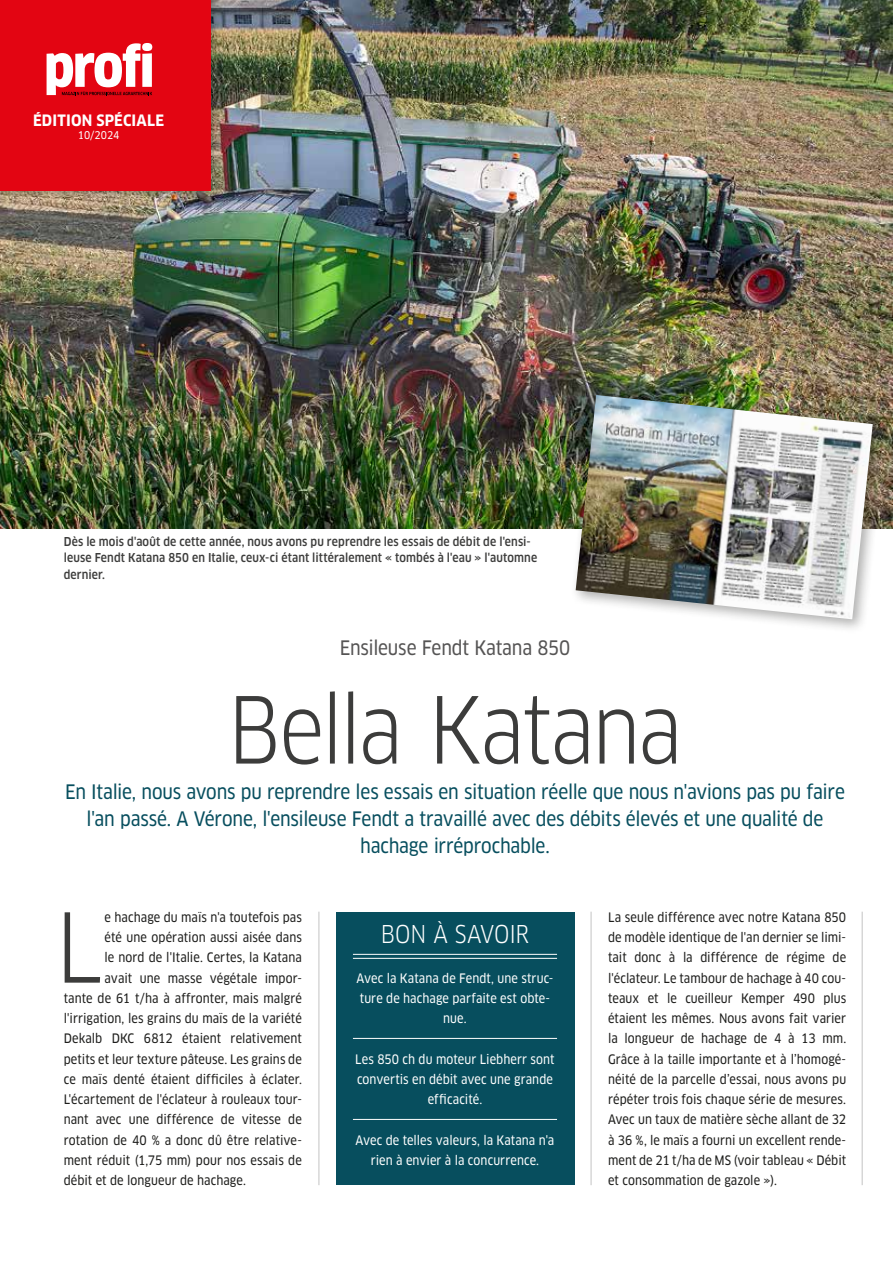
<style>
.page{position:relative;width:893px;height:1263px;background:#fff}
.page>*{position:absolute;margin:0;border:0;box-sizing:border-box;transform-origin:0 0}
.t1{font:condensed 93.75px "Clan OT";color:#3c3c3b}
.t2{font:condensed 90px "Clan OT";letter-spacing:-.03em;color:#3c3c3b}
.t3{font:condensed 24px "Clan OT";letter-spacing:-.01em;color:#fff}
.t4{font:19.5px/27px "Clan OT Narrow News";letter-spacing:-.01em;color:#074e5e;text-align:center}
.t5{font:19.5px "Clan OT Narrow News";letter-spacing:-.01em;color:#555454}
.t6{font:700 condensed 15.3px "Clan OT";letter-spacing:.01em;color:#fff}
.t7{font:12.75px/20.2px "Clan OT Narrow News";letter-spacing:.005em;color:#1d1d1b;text-align:justify}
.t8{font:12.75px/20.2px "Clan OT Narrow News";letter-spacing:.005em;color:#fff;text-align:center}
.t9{font:500 condensed 12px/16.5px "Clan OT";letter-spacing:.01em;color:#3c3c3b}
.t10{font:10.5px "Clan OT Narrow News";letter-spacing:-.01em;color:#fff}
</style>
<div class="page">
<hr style="left:862px;top:912px;width:1px;height:273px;background:#c6c6c6">
<hr style="left:590px;top:912px;width:2px;height:273px;background:#c6c6c6">
<hr style="left:318px;top:912px;width:1px;height:273px;background:#c6c6c6">
<img style="left:0;top:0;width:893px;height:528px">
<div style="left:336px;top:912px;width:238px;height:272px;background:#074e5e"></div>
<hr style="left:353px;top:954px;width:204px;height:1px;background:#fff">
<hr style="left:353px;top:958px;width:204px;height:1px;background:#fff">
<hr style="left:353px;top:1038px;width:204px;height:1px;background:#fff">
<hr style="left:353px;top:1119px;width:204px;height:1px;background:#fff">
<div style="left:570px;top:390px;width:317px;height:244px;background:#1d1d1b;opacity:.35"></div>
<img style="left:576px;top:395px;width:297px;height:224px">
<div style="left:0;top:0;width:222px;height:202px;background:#1d1d1b;opacity:.6"></div>
<div style="left:0;top:0;width:211px;height:190px;background:#e30512"></div>
<svg style="left:47px;top:43px;width:105px;height:52px"></svg>
<p class="t6" style="left:33px;top:112px;width:133px">ÉDITION SPÉCIALE</p>
<p class="t10" style="left:78px;top:129px;width:43px">10/2024</p>
<p class="t9" style="left:64px;top:533px;width:475px">Dès le mois d'août de cette année, nous avons pu reprendre les essais de débit de l'ensi&shy;leuse Fendt Katana 850 en Italie, ceux-ci étant littéralement « tombés à l'eau » l'automne dernier.</p>
<h3 class="t5" style="left:340px;top:636px;width:232px">Ensileuse Fendt Katana 850</h3>
<h2 class="t2" style="left:228px;top:677px;width:456px">Bella Katana</h2>
<h3 class="t4" style="left:65px;top:778px;width:781px">En Italie, nous avons pu reprendre les essais en situation réelle que nous n'avions pas pu faire l'an passé. A Vérone, l'ensileuse Fendt a travaillé avec des débits élevés et une qualité de hachage irréprochable.</h3>
<h1 class="t1" style="left:56px;top:892px;width:48px">L</h1>
<p class="t7" style="left:105px;top:907px;width:199px">e hachage du maïs n'a toutefois pas</p>
<p class="t7" style="left:105px;top:927px;width:199px">été une opération aussi aisée dans</p>
<p class="t7" style="left:105px;top:948px;width:199px">le nord de l'Italie. Certes, la Katana</p>
<p class="t7" style="left:105px;top:968px;width:199px">avait une masse végétale impor-</p>
<p class="t7" style="left:64px;top:988px;width:240px">tante de 61 t/ha à affronter, mais malgré</p>
<p class="t7" style="left:64px;top:1008px;width:240px">l'irrigation, les grains du maïs de la variété</p>
<p class="t7" style="left:64px;top:1029px;width:240px">Dekalb DKC 6812 étaient relativement</p>
<p class="t7" style="left:64px;top:1049px;width:240px">petits et leur texture pâteuse. Les grains de</p>
<p class="t7" style="left:64px;top:1069px;width:240px">ce maïs denté étaient difficiles à éclater.</p>
<p class="t7" style="left:64px;top:1089px;width:240px">L'écartement de l'éclateur à rouleaux tour-</p>
<p class="t7" style="left:64px;top:1110px;width:240px">nant avec une différence de vitesse de</p>
<p class="t7" style="left:64px;top:1130px;width:240px">rotation de 40 % a donc dû être relative-</p>
<p class="t7" style="left:64px;top:1150px;width:240px">ment réduit (1,75 mm) pour nos essais de</p>
<p class="t7" style="left:64px;top:1170px;width:184px">débit et de longueur de hachage.</p>
<h3 class="t3" style="left:381px;top:920px;width:150px">BON À SAVOIR</h3>
<p class="t8" style="left:357px;top:968px;width:198px">Avec la Katana de Fendt, une struc&shy;ture de hachage parfaite est obte&shy;nue.</p>
<p class="t8" style="left:355px;top:1049px;width:201px">Les 850 ch du moteur Liebherr sont convertis en débit avec une grande efficacité.</p>
<p class="t8" style="left:356px;top:1130px;width:200px">Avec de telles valeurs, la Katana n'a rien à envier à la concurrence.</p>
<p class="t7" style="left:608px;top:907px;width:240px">La seule différence avec notre Katana 850 de modèle identique de l'an dernier se limi&shy;tait donc à la différence de régime de l'éclateur. Le tambour de hachage à 40 cou&shy;teaux et le cueilleur Kemper 490 plus étaient les mêmes. Nous avons fait varier la longueur de hachage de 4 à 13 mm.<br>Grâce à la taille importante et à l’homogé&shy;néité de la parcelle d’essai, nous avons pu répéter trois fois chaque série de mesures.<br>Avec un taux de matière sèche allant de 32 à 36 %, le maïs a fourni un excellent rende&shy;ment de 21 t/ha de MS (voir tableau « Débit et consommation de gazole »).</p>
</div>
